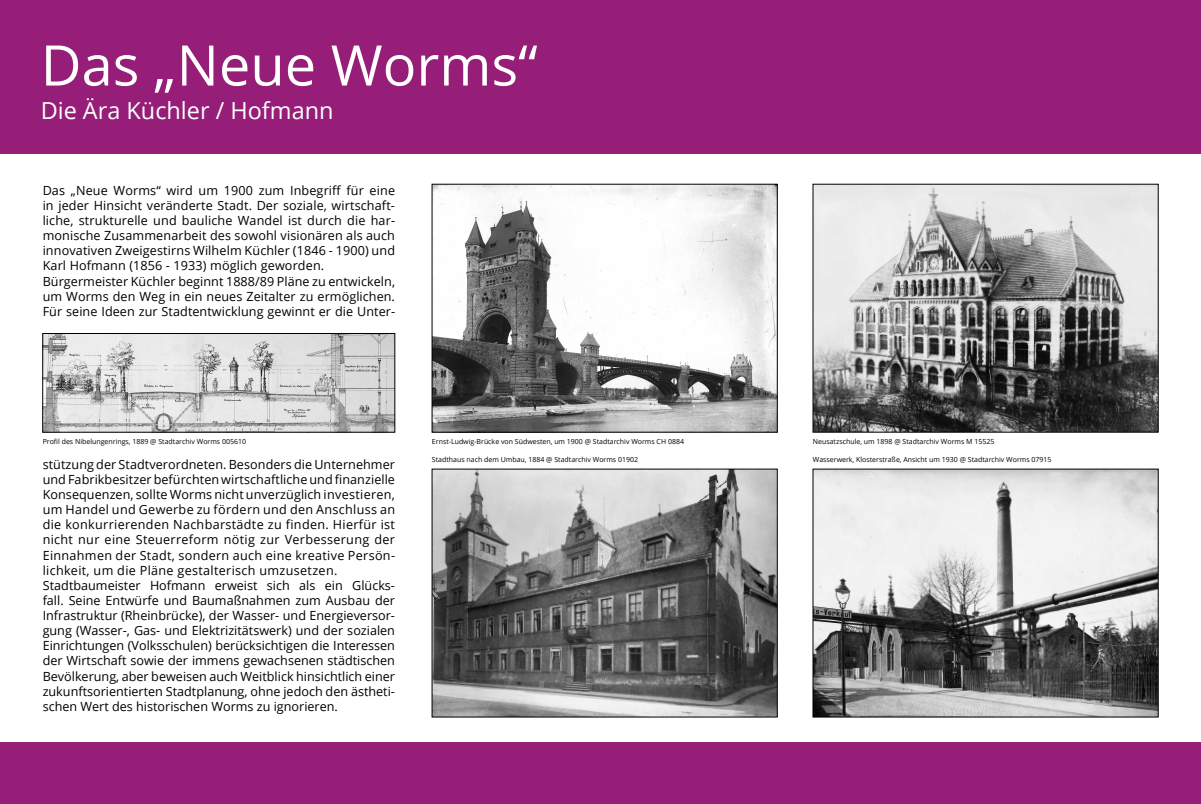
<style>
.page{position:relative;width:1201px;height:804px;background:#fff}
.page>*{position:absolute;margin:0;border:0;box-sizing:border-box;transform-origin:0 0}
.t1{font:56px "Open Sans";color:#fff}
.t2{font:23.45px "Open Sans";color:#fff}
.t3{font:12.6px/15.1px "Open Sans";letter-spacing:.005em;color:#000}
.t4{font:7px "Open Sans";color:#000}
</style>
<div class="page">
<div style="left:0;top:742px;width:1200px;height:62px;background:#961e79"></div>
<div style="left:0;top:0;width:1200px;height:154px;background:#961e79"></div>
<img style="left:45px;top:335px;width:348px;height:95px">
<div style="left:43px;top:333px;width:352px;height:99px;border:1px solid #000"></div>
<img style="left:434px;top:471px;width:341px;height:244px">
<img style="left:815px;top:471px;width:341px;height:244px">
<img style="left:434px;top:186px;width:341px;height:244px">
<img style="left:815px;top:186px;width:341px;height:244px">
<div style="left:813px;top:184px;width:345px;height:248px;border:1px solid #000"></div>
<p class="t1" style="left:41px;top:27px;width:498px">Das „Neue Worms“</p>
<p class="t2" style="left:41px;top:95px;width:294px">Die Ära Küchler / Hofmann</p>
<p class="t3" style="left:43px;top:182px;width:354px">Das „Neue Worms“ wird um 1900 zum Inbegriff für eine in jeder Hinsicht veränderte Stadt. Der soziale, wirtschaft&shy;liche, strukturelle und bauliche Wandel ist durch die har&shy;monische Zusammenarbeit des sowohl visionären als auch innovativen Zweigestirns Wilhelm Küchler (1846 - 1900) und Karl Hofmann (1856 - 1933) möglich geworden.<br>Bürgermeister Küchler beginnt 1888/89 Pläne zu entwickeln, um Worms den Weg in ein neues Zeitalter zu ermöglichen.<br>Für seine Ideen zur Stadtentwicklung gewinnt er die Unter-</p>
<p class="t4" style="left:43px;top:437px;width:205px">Profil des Nibelungenrings, 1889 @ Stadtarchiv Worms 005610</p>
<p class="t3" style="left:43px;top:456px;width:354px">stützung der Stadtverordneten. Besonders die Unternehmer und Fabrikbesitzer befürchten wirtschaftliche und finanzielle Konsequenzen, sollte Worms nicht unverzüglich investieren, um Handel und Gewerbe zu fördern und den Anschluss an die konkurrierenden Nachbarstädte zu finden. Hierfür ist nicht nur eine Steuerreform nötig zur Verbesserung der Einnahmen der Stadt, sondern auch eine kreative Persön&shy;lichkeit, um die Pläne gestalterisch umzusetzen.<br>Stadtbaumeister Hofmann erweist sich als ein Glücks&shy;fall. Seine Entwürfe und Baumaßnahmen zum Ausbau der Infrastruktur (Rheinbrücke), der Wasser- und Energieversor&shy;gung (Wasser-, Gas- und Elektrizitätswerk) und der sozialen Einrichtungen (Volksschulen) berücksichtigen die Interessen der Wirtschaft sowie der immens gewachsenen städtischen Bevölkerung, aber beweisen auch Weitblick hinsichtlich einer zukunftsorientierten Stadtplanung, ohne jedoch den ästheti&shy;schen Wert des historischen Worms zu ignorieren.</p>
<p class="t4" style="left:432px;top:437px;width:253px">Ernst-Ludwig-Brücke von Südwesten, um 1900 @ Stadtarchiv Worms CH 0884</p>
<p class="t4" style="left:813px;top:437px;width:183px">Neusatzschule, um 1898 @ Stadtarchiv Worms M 15525</p>
<p class="t4" style="left:432px;top:454px;width:208px">Stadthaus nach dem Umbau, 1884 @ Stadtarchiv Worms 01902</p>
<p class="t4" style="left:813px;top:454px;width:240px">Wasserwerk, Klosterstraße, Ansicht um 1930 @ Stadtarchiv Worms 07915</p>
</div>
